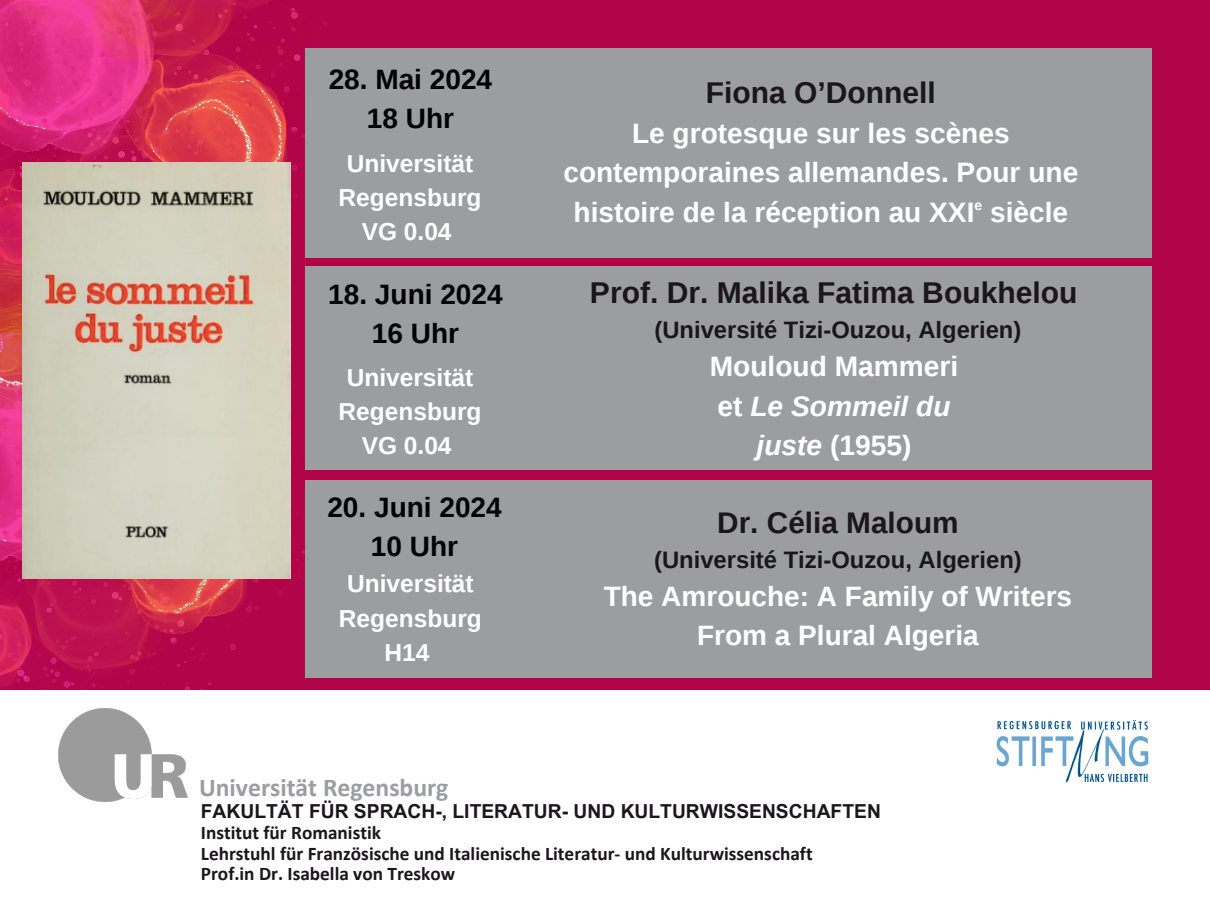
<style>
.page{position:relative;width:1210px;height:908px;background:#fff}
.page>*{position:absolute;margin:0;border:0;box-sizing:border-box;transform-origin:0 0}
.t1{font:700 30.03px "Liberation Sans";color:#1a161a}
.t2{font:700 29.99px "Liberation Sans";color:#1a161a}
.t3{font:700 29.75px "Liberation Sans";color:#1a161a}
.t4{font:700 28.14px/39.4px "Liberation Sans";color:#fff;text-align:center}
.t5{font:700 28.07px/39.1px "Liberation Sans";color:#fff;text-align:center}
.t6{font:700 28px/39.1px "Liberation Sans";color:#000;text-align:center}
.t7{font:700 28px/39.1px "Liberation Sans";color:#fff;text-align:center}
.t8{font:700 25.69px "Calibri";color:#9c9d9f}
.t9{font:700 24.5px/34.1px "Liberation Sans";color:#fff;text-align:center}
.t10{font:700 23.8px "Liberation Sans";color:#1a161a}
.t11{font:700 23.73px "Liberation Sans";color:#1a161a}
.t12{font:700 19.29px "Calibri";color:#1a161a}
.t13{font:700 19.29px "Arial MT Pro";color:#1a161a}
.t14{font:700 14px "Liberation Sans";color:#fff}
.s1{font-style:italic}
</style>
<div class="page">
<div style="left:0;top:0;width:1210px;height:907px;background:#b20448"></div>
<img style="left:0;top:350px;width:331px;height:339px">
<div style="left:0;top:689px;width:1210px;height:218px;background:#fff"></div>
<img style="left:58px;top:708px;width:129px;height:93px">
<img style="left:996px;top:720px;width:153px;height:63px">
<img style="left:0;top:0;width:369px;height:350px">
<div style="left:305px;top:48px;width:847px;height:209px;background:#9c9d9f"></div>
<div style="left:305px;top:266px;width:846px;height:204px;background:#9c9d9f"></div>
<div style="left:305px;top:480px;width:847px;height:197px;background:#9c9d9f"></div>
<img style="left:23px;top:162px;width:267px;height:416px">
<h2 class="t6" style="left:329px;top:60px;width:165px">28. Mai 2024<br>18 Uhr</h2>
<p class="t9" style="left:338px;top:146px;width:144px">Universität<br>Regensburg<br>VG 0.04</p>
<p class="t2" style="left:706px;top:76px;width:231px">Fiona O’Donnell</p>
<p class="t5" style="left:563px;top:114px;width:516px">Le grotesque sur les scènes contemporaines allemandes. Pour une histoire de la réception au XXI siècle</p>
<p class="t14" style="left:974px;top:197px;width:9px">e</p>
<h1 class="t6" style="left:328px;top:274px;width:176px">18. Juni 2024<br>16 Uhr</h1>
<p class="t1" style="left:590px;top:275px;width:489px">Prof. Dr. Malika Fatima Boukhelou</p>
<p class="t11" style="left:654px;top:316px;width:368px">(Université Tizi-Ouzou, Algerien)</p>
<p class="t4" style="left:710px;top:346px;width:250px">Mouloud Mammeri et <span class="s1">Le Sommeil du juste</span> (1955)</p>
<p class="t9" style="left:338px;top:360px;width:144px">Universität<br>Regensburg<br>VG 0.04</p>
<h1 class="t6" style="left:327px;top:487px;width:176px">20. Juni 2024<br>10 Uhr</h1>
<p class="t9" style="left:339px;top:566px;width:144px">Universität<br>Regensburg<br>H14</p>
<p class="t3" style="left:717px;top:506px;width:243px">Dr. Célia Maloum</p>
<p class="t10" style="left:654px;top:546px;width:369px">(Université Tizi-Ouzou, Algerien)</p>
<p class="t7" style="left:604px;top:576px;width:470px">The Amrouche: A Family of Writers<br>From a Plural Algeria</p>
<h1 class="t8" style="left:199px;top:776px;width:251px">Universität Regensburg</h1>
<p class="t13" style="left:201px;top:803px;width:681px">FAKULTÄT FÜR SPRACH-, LITERATUR- UND KULTURWISSENSCHAFTEN</p>
<h1 class="t12" style="left:201px;top:824px;width:182px">Institut für Romanistik</h1>
<h2 class="t12" style="left:201px;top:844px;width:613px">Lehrstuhl für Französische und Italienische Literatur- und Kulturwissenschaft</h2>
<h2 class="t12" style="left:201px;top:865px;width:256px">Prof.in Dr. Isabella von Treskow</h2>
</div>
